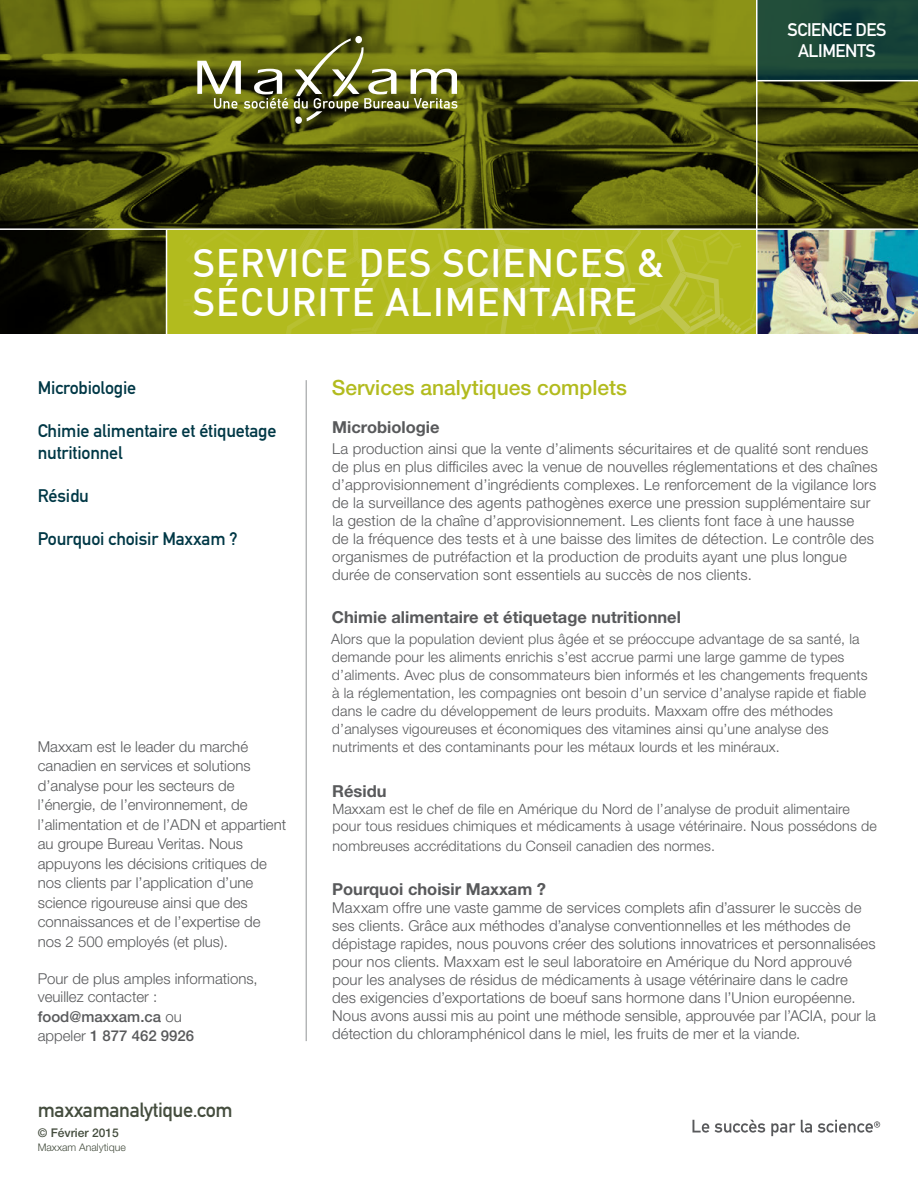
<style>
.page{position:relative;width:918px;height:1188px;background:#fff}
.page>*{position:absolute;margin:0;border:0;box-sizing:border-box;transform-origin:0 0}
.t1{font:500 39px/39px "DIN";letter-spacing:.01em;color:#fff}
.t2{font:500 21px "Helvetica Neue LT Std";color:#b2bb1e}
.t3{font:20.25px "DIN Mittelschrift Std";letter-spacing:-.02em;color:#444d3e}
.t4{font:18px/21.6px "DIN Mittelschrift Std";letter-spacing:-.01em;color:#003846}
.t5{font:18px/21.6px "DIN Mittelschrift Std";letter-spacing:-.025em;color:#fff;text-align:center}
.t6{font:700 16.5px "Helvetica Neue LT Std";color:#58595b}
.t7{font:300 15px/18px "Helvetica Neue LT Std";letter-spacing:.005em;color:#58595b}
.t8{font:500 15px/19.5px "Helvetica Neue LT Std";color:#58595b}
.t9{font:300 14.25px/18px "Helvetica Neue LT Std";letter-spacing:.01em;color:#58595b}
.t10{font:500 12px "Helvetica Neue LT Std";color:#444d3e}
.t11{font:300 10.5px "Helvetica Neue LT Std";color:#444d3e}
.s1{font-weight:300}
</style>
<div class="page">
<hr style="left:306px;top:380px;width:1px;height:661px;background:#919496">
<svg style="left:692px;top:1120px;width:73px;height:13px"></svg>
<svg style="left:771px;top:1120px;width:41px;height:16px"></svg>
<svg style="left:818px;top:1120px;width:62px;height:13px"></svg>
<svg style="left:0;top:0;width:918px;height:334px;background:#484c0b"></svg>
<div style="left:295px;top:117px;width:7px;height:7px;background:#fff;border-radius:50%"></div>
<svg style="left:294px;top:38px;width:163px;height:83px;background:#737635"></svg>
<svg style="left:197px;top:61px;width:91px;height:48px"></svg>
<svg style="left:758px;top:0;width:160px;height:80px;background:#194438"></svg>
<div style="left:167px;top:229px;width:610px;height:113px;background:#b2bb1e"></div>
<svg style="left:267px;top:230px;width:489px;height:104px"></svg>
<hr style="left:166px;top:230px;width:1px;height:118px;background:#fff">
<img style="left:758px;top:230px;width:160px;height:104px">
<hr style="left:756px;top:0;width:2px;height:352px;background:#fff">
<hr style="left:0;top:228px;width:918px;height:2px;background:#fff">
<div style="left:0;top:334px;width:918px;height:19px;background:#fff"></div>
<hr style="left:757px;top:80px;width:161px;height:1px;background:#fff">
<h1 class="t1" style="left:193px;top:242px;width:474px">SERVICE DES SCIENCES &amp;<br>SÉCURITÉ ALIMENTAIRE</h1>
<p class="t5" style="left:788px;top:19px;width:100px">SCIENCE DES<br>ALIMENTS</p>
<p class="t4" style="left:38px;top:377px;width:100px">Microbiologie</p>
<p class="t4" style="left:38px;top:420px;width:240px">Chimie alimentaire et étiquetage nutritionnel</p>
<p class="t4" style="left:38px;top:485px;width:53px">Résidu</p>
<p class="t4" style="left:38px;top:528px;width:202px">Pourquoi choisir Maxxam ?</p>
<p class="t7" style="left:38px;top:736px;width:250px;line-height:19.5px">Maxxam est le leader du marché canadien en services et solutions d’analyse pour les secteurs de l’énergie, de l’environnement, de l’alimentation et de l’ADN et appartient au groupe Bureau Veritas. Nous appuyons les décisions critiques de nos clients par l’application d’une science rigoureuse ainsi que des connaissances et de l’expertise de nos 2 500 employés (et plus).</p>
<p class="t7" style="left:38px;top:969px;width:222px">Pour de plus amples informations, veuillez contacter :</p>
<p class="t8" style="left:38px;top:1006px;width:158px">food@maxxam.ca <span class="s1">ou appeler</span> 1 877 462 9926</p>
<h3 class="t3" style="left:38px;top:1098px;width:197px">maxxamanalytique.com</h3>
<p class="t10" style="left:38px;top:1126px;width:82px">© Février 2015</p>
<p class="t11" style="left:38px;top:1141px;width:90px">Maxxam Analytique</p>
<h2 class="t2" style="left:332px;top:375px;width:297px">Services analytiques complets</h2>
<p class="t6" style="left:332px;top:417px;width:109px">Microbiologie</p>
<p class="t7" style="left:332px;top:440px;width:547px">La production ainsi que la vente d’aliments sécuritaires et de qualité sont rendues de plus en plus difficiles avec la venue de nouvelles réglementations et des chaînes d’approvisionnement d’ingrédients complexes. Le renforcement de la vigilance lors de la surveillance des agents pathogènes exerce une pression supplémentaire sur la gestion de la chaîne d’approvisionnement. Les clients font face à une hausse<br>de la fréquence des tests et à une baisse des limites de détection. Le contrôle des organismes de putréfaction et la production de produits ayant une plus longue durée de conservation sont essentiels au succès de nos clients.</p>
<p class="t6" style="left:332px;top:607px;width:351px">Chimie alimentaire et étiquetage nutritionnel</p>
<p class="t9" style="left:331px;top:630px;width:538px">Alors que la population devient plus âgée et se préoccupe advantage de sa santé, la demande pour les aliments enrichis s’est accrue parmi une large gamme de types d’aliments. Avec plus de consommateurs bien informés et les changements frequents à la réglementation, les compagnies ont besoin d’un service d’analyse rapide et fiable dans le cadre du développement de leurs produits. Maxxam offre des méthodes d’analyses vigoureuses et économiques des vitamines ainsi qu’une analyse des nutriments et des contaminants pour les métaux lourds et les minéraux.</p>
<p class="t6" style="left:332px;top:780px;width:56px">Résidu</p>
<p class="t9" style="left:332px;top:800px;width:546px;line-height:17.1px">Maxxam est le chef de file en Amérique du Nord de l’analyse de produit alimentaire pour tous residues chimiques et médicaments à usage vétérinaire. Nous possédons de</p>
<p class="t9" style="left:333px;top:836px;width:384px">nombreuses accréditations du Conseil canadien des normes.</p>
<p class="t6" style="left:332px;top:879px;width:215px">Pourquoi choisir Maxxam ?</p>
<p class="t7" style="left:332px;top:898px;width:545px">Maxxam offre une vaste gamme de services complets afin d’assurer le succès de ses clients. Grâce aux méthodes d’analyse conventionnelles et les méthodes de dépistage rapides, nous pouvons créer des solutions innovatrices et personnalisées pour nos clients. Maxxam est le seul laboratoire en Amérique du Nord approuvé pour les analyses de résidus de médicaments à usage vétérinaire dans le cadre<br>des exigencies d’exportations de boeuf sans hormone dans l’Union européenne.<br>Nous avons aussi mis au point une méthode sensible, approuvée par l’ACIA, pour la détection du chloramphénicol dans le miel, les fruits de mer et la viande.</p>
</div>
